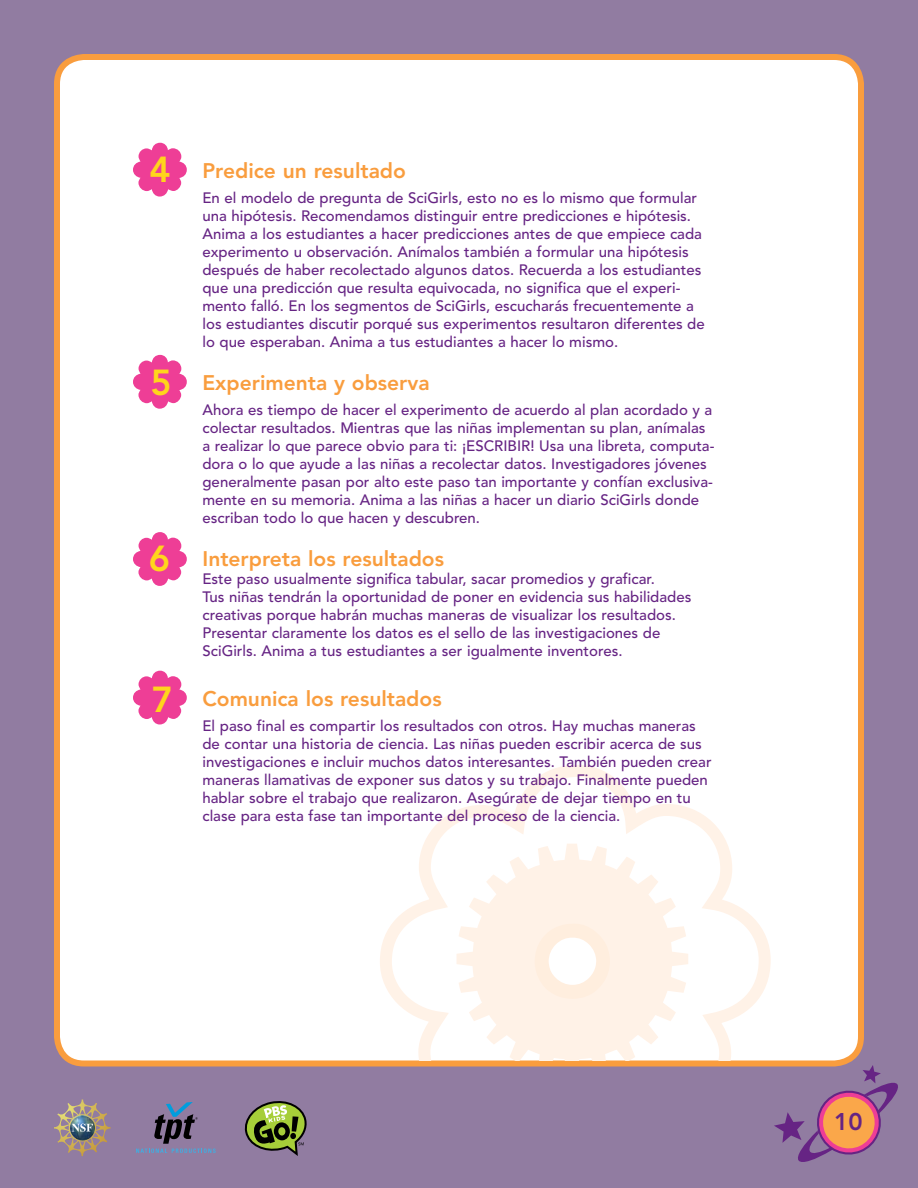
<style>
.page{position:relative;width:918px;height:1188px;background:#917ca1}
.page>*{position:absolute;margin:0;border:0;box-sizing:border-box;transform-origin:0 0}
.t1{font:800 35.85px "Avenir";color:#ffd51c}
.t2{font:800 24px "Avenir";color:#662484}
.t3{font:800 21px "Avenir";color:#f99d3e}
.t4{font:800 18px "Avenir";color:#662484}
.t5{font:500 15px/18px "Avenir";color:#662484}
</style>
<div class="page">
<div style="left:57px;top:57px;width:804px;height:1007px;background:#fff;border-radius:27px"></div>
<div style="left:54px;top:54px;width:810px;height:1012px;border:6px solid #f99d3e;border-radius:27px"></div>
<svg style="left:380px;top:765px;width:391px;height:295px"></svg>
<svg style="left:457px;top:844px;width:231px;height:216px;fill:#fff2e7"></svg>
<svg style="left:535px;top:924px;width:75px;height:75px"></svg>
<svg style="left:133px;top:143px;width:54px;height:54px"></svg>
<svg style="left:774px;top:1065px;width:124px;height:97px"></svg>
<svg style="left:133px;top:355px;width:54px;height:54px"></svg>
<svg style="left:133px;top:532px;width:54px;height:54px"></svg>
<svg style="left:133px;top:671px;width:54px;height:53px"></svg>
<svg style="left:244px;top:1101px;width:63px;height:55px"></svg>
<svg style="left:54px;top:1100px;width:57px;height:56px"></svg>
<svg style="left:136px;top:1102px;width:80px;height:51px"></svg>
<h1 class="t1" style="left:149px;top:148px;width:23px">4</h1>
<h1 class="t1" style="left:150px;top:362px;width:23px">5</h1>
<h1 class="t1" style="left:149px;top:538px;width:23px">6</h1>
<h1 class="t1" style="left:152px;top:679px;width:23px">7</h1>
<h3 class="t3" style="left:202px;top:158px;width:205px">Predice un resultado</h3>
<p class="t5" style="left:202px;top:189px;width:504px">En el modelo de pregunta de SciGirls, esto no es lo mismo que formular una hipótesis. Recomendamos distinguir entre predicciones e hipótesis.<br>Anima a los estudiantes a hacer predicciones antes de que empiece cada experimento u observación. Anímalos también a formular una hipótesis después de haber recolectado algunos datos. Recuerda a los estudiantes que una predicción que resulta equivocada, no significa que el experi&shy;mento falló. En los segmentos de SciGirls, escucharás frecuentemente a los estudiantes discutir porqué sus experimentos resultaron diferentes de lo que esperaban. Anima a tus estudiantes a hacer lo mismo.</p>
<h3 class="t3" style="left:202px;top:370px;width:229px">Experimenta y observa</h3>
<p class="t5" style="left:202px;top:401px;width:513px">Ahora es tiempo de hacer el experimento de acuerdo al plan acordado y a colectar resultados. Mientras que las niñas implementan su plan, anímalas a realizar lo que parece obvio para ti: ¡ESCRIBIR! Usa una libreta, computa&shy;dora o lo que ayude a las niñas a recolectar datos. Investigadores jóvenes generalmente pasan por alto este paso tan importante y confían exclusiva&shy;mente en su memoria. Anima a las niñas a hacer un diario SciGirls donde escriban todo lo que hacen y descubren.</p>
<h3 class="t3" style="left:202px;top:546px;width:243px">Interpreta los resultados</h3>
<p class="t5" style="left:202px;top:570px;width:490px">Este paso usualmente significa tabular, sacar promedios y graficar.<br>Tus niñas tendrán la oportunidad de poner en evidencia sus habilidades creativas porque habrán muchas maneras de visualizar los resultados.<br>Presentar claramente los datos es el sello de las investigaciones de SciGirls. Anima a tus estudiantes a ser igualmente inventores.</p>
<h3 class="t3" style="left:202px;top:686px;width:241px">Comunica los resultados</h3>
<p class="t5" style="left:202px;top:717px;width:511px">El paso final es compartir los resultados con otros. Hay muchas maneras de contar una historia de ciencia. Las niñas pueden escribir acerca de sus investigaciones e incluir muchos datos interesantes. También pueden crear maneras llamativas de exponer sus datos y su trabajo. Finalmente pueden hablar sobre el trabajo que realizaron. Asegúrate de dejar tiempo en tu clase para esta fase tan importante del proceso de la ciencia.</p>
<p class="t4" style="left:834px;top:1108px;width:23px">10</p>
<h2 class="t2" style="left:834px;top:1108px;width:30px">1 0#</h2>
</div>
